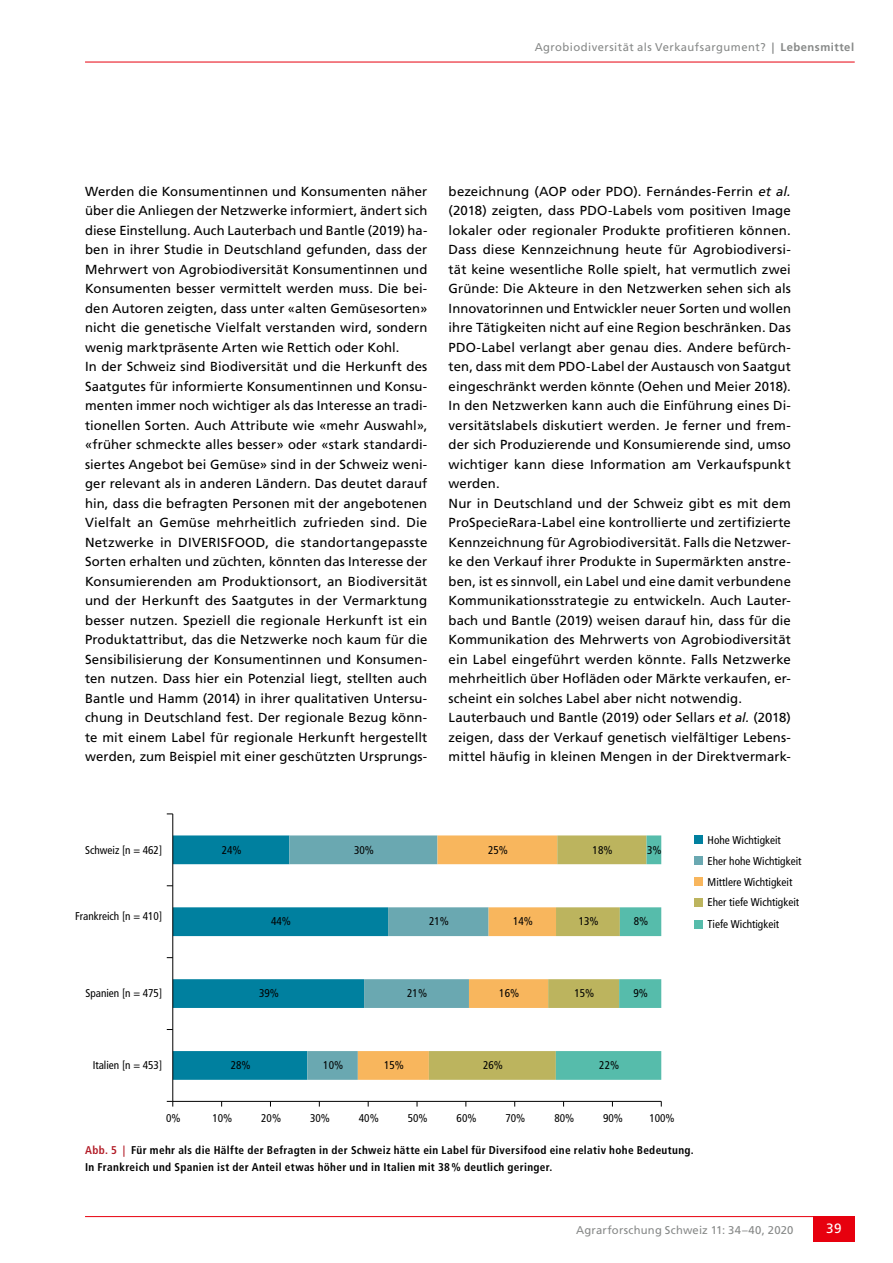
<style>
.page{position:relative;width:893px;height:1263px;background:#fff}
.page>*{position:absolute;margin:0;border:0;box-sizing:border-box;transform-origin:0 0}
.t1{font:13.5px "Frutiger LT Std";color:#fff}
.t2{font:13.2px/19.5px "Frutiger LT Std";letter-spacing:.01em;color:#000}
.t3{font:condensed 11.25px/20.9px "Frutiger LT Std";color:#000}
.t4{font:700 condensed 11.25px/16.5px "Frutiger LT Std";letter-spacing:.03em;color:#000}
.t5{font:11.25px "Frutiger LT Std";letter-spacing:.035em;color:#878988}
.t6{font:11.25px "Frutiger LT Std";letter-spacing:.015em;color:#878988}
.s1{font-weight:700}
.s2{font-style:italic}
.s3{color:#b21c27}
</style>
<div class="page">
<hr style="left:85px;top:62px;width:770px;height:1px;background:#e7000e">
<hr style="left:85px;top:1216px;width:770px;height:1px;background:#e7000e">
<div style="left:813px;top:1216px;width:42px;height:26px;background:#e7000e"></div>
<svg style="left:174px;top:835px;width:115px;height:245px"></svg>
<svg style="left:289px;top:835px;width:69px;height:245px"></svg>
<svg style="left:358px;top:835px;width:71px;height:245px"></svg>
<svg style="left:429px;top:835px;width:127px;height:245px"></svg>
<svg style="left:556px;top:835px;width:105px;height:245px"></svg>
<hr style="left:173px;top:1101px;width:488px;height:1px;background:#000">
<hr style="left:173px;top:814px;width:1px;height:287px;background:#000">
<svg style="left:167px;top:1101px;width:7px;height:5px"></svg>
<div style="left:694px;top:836px;width:8px;height:8px;background:#00809f"></div>
<div style="left:694px;top:857px;width:8px;height:8px;background:#6aa8b1"></div>
<div style="left:694px;top:877px;width:8px;height:9px;background:#f8b65d"></div>
<div style="left:694px;top:898px;width:8px;height:8px;background:#bcb45e"></div>
<div style="left:694px;top:920px;width:8px;height:8px;background:#56bcab"></div>
<p class="t5" style="left:535px;top:40px;width:321px">Agrobiodiversität als Verkaufsargument? <span class="s1">| Lebensmittel</span></p>
<p class="t2" style="left:85px;top:181px;width:344px">Werden die Konsumentinnen und Konsumenten näher über die Anliegen der Netzwerke informiert, ändert sich diese Einstellung. Auch Lauterbach und Bantle (2019) ha&shy;ben in ihrer Studie in Deutschland gefunden, dass der Mehrwert von Agrobiodiversität Konsumentinnen und Konsumenten besser vermittelt werden muss. Die bei&shy;den Autoren zeigten, dass unter «alten Gemüsesorten» nicht die genetische Vielfalt verstanden wird, sondern wenig marktpräsente Arten wie Rettich oder Kohl.<br>In der Schweiz sind Biodiversität und die Herkunft des Saatgutes für informierte Konsumentinnen und Konsu&shy;menten immer noch wichtiger als das Interesse an tradi&shy;tionellen Sorten. Auch Attribute wie «mehr Auswahl», «früher schmeckte alles besser» oder «stark standardi&shy;siertes Angebot bei Gemüse» sind in der Schweiz weni&shy;ger relevant als in anderen Ländern. Das deutet darauf hin, dass die befragten Personen mit der angebotenen Vielfalt an Gemüse mehrheitlich zufrieden sind. Die Netzwerke in DIVERISFOOD, die standortangepasste Sorten erhalten und züchten, könnten das Interesse der Konsumierenden am Produktionsort, an Biodiversität und der Herkunft des Saatgutes in der Vermarktung besser nutzen. Speziell die regionale Herkunft ist ein Produktattribut, das die Netzwerke noch kaum für die Sensibilisierung der Konsumentinnen und Konsumen&shy;ten nutzen. Dass hier ein Potenzial liegt, stellten auch Bantle und Hamm (2014) in ihrer qualitativen Untersu&shy;chung in Deutschland fest. Der regionale Bezug könn&shy;te mit einem Label für regionale Herkunft hergestellt werden, zum Beispiel mit einer geschützten Ursprungs-</p>
<p class="t2" style="left:449px;top:181px;width:344px">bezeichnung (AOP oder PDO). Fernándes-Ferrin <span class="s2">et al. </span>(2018) zeigten, dass PDO-Labels vom positiven Image lokaler oder regionaler Produkte profitieren können.<br>Dass diese Kennzeichnung heute für Agrobiodiversi&shy;tät keine wesentliche Rolle spielt, hat vermutlich zwei Gründe: Die Akteure in den Netzwerken sehen sich als Innovatorinnen und Entwickler neuer Sorten und wollen ihre Tätigkeiten nicht auf eine Region beschränken. Das PDO-Label verlangt aber genau dies. Andere befürch&shy;ten, dass mit dem PDO-Label der Austausch von Saatgut eingeschränkt werden könnte (Oehen und Meier 2018).<br>In den Netzwerken kann auch die Einführung eines Di&shy;versitätslabels diskutiert werden. Je ferner und frem&shy;der sich Produzierende und Konsumierende sind, umso wichtiger kann diese Information am Verkaufspunkt werden.<br>Nur in Deutschland und der Schweiz gibt es mit dem ProSpecieRara-Label eine kontrollierte und zertifizierte Kennzeichnung für Agrobiodiversität. Falls die Netzwer&shy;ke den Verkauf ihrer Produkte in Supermärkten anstre&shy;ben, ist es sinnvoll, ein Label und eine damit verbundene Kommunikationsstrategie zu entwickeln. Auch Lauter&shy;bach und Bantle (2019) weisen darauf hin, dass für die Kommunikation des Mehrwerts von Agrobiodiversität ein Label eingeführt werden könnte. Falls Netzwerke mehrheitlich über Hofläden oder Märkte verkaufen, er&shy;scheint ein solches Label aber nicht notwendig.<br>Lauterbauch und Bantle (2019) oder Sellars <span class="s2">et al.</span> (2018) zeigen, dass der Verkauf genetisch vielfältiger Lebens&shy;mittel häufig in kleinen Mengen in der Direktvermark-</p>
<p class="t3" style="left:85px;top:839px;width:79px">Schweiz [n = 462]</p>
<p class="t3" style="left:75px;top:905px;width:89px">Frankreich [n = 410]</p>
<p class="t3" style="left:222px;top:839px;width:21px">24%</p>
<p class="t3" style="left:271px;top:911px;width:21px">44%</p>
<p class="t3" style="left:354px;top:839px;width:21px">30%</p>
<p class="t3" style="left:429px;top:911px;width:21px">21%</p>
<p class="t3" style="left:488px;top:839px;width:21px">25%</p>
<p class="t3" style="left:513px;top:911px;width:21px">14%</p>
<p class="t3" style="left:593px;top:839px;width:21px">18%</p>
<p class="t3" style="left:647px;top:839px;width:16px">3%</p>
<p class="t3" style="left:579px;top:911px;width:21px">13%</p>
<p class="t3" style="left:634px;top:911px;width:16px">8%</p>
<p class="t3" style="left:708px;top:829px;width:95px">Hohe Wichtigkeit<br>Eher hohe Wichtigkeit<br>Mittlere Wichtigkeit<br>Eher tiefe Wichtigkeit</p>
<p class="t3" style="left:708px;top:914px;width:73px">Tiefe Wichtigkeit</p>
<p class="t3" style="left:85px;top:983px;width:78px">Spanien [n = 475]</p>
<p class="t3" style="left:259px;top:983px;width:21px">39%</p>
<p class="t3" style="left:407px;top:983px;width:21px">21%</p>
<p class="t3" style="left:499px;top:983px;width:21px">16%</p>
<p class="t3" style="left:574px;top:983px;width:21px">15%</p>
<p class="t3" style="left:633px;top:983px;width:16px">9%</p>
<p class="t3" style="left:93px;top:1055px;width:71px">Italien [n = 453]</p>
<p class="t3" style="left:231px;top:1055px;width:21px">28%</p>
<p class="t3" style="left:323px;top:1055px;width:21px">10%</p>
<p class="t3" style="left:384px;top:1055px;width:21px">15%</p>
<p class="t3" style="left:483px;top:1055px;width:21px">26%</p>
<p class="t3" style="left:599px;top:1055px;width:21px">22%</p>
<p class="t3" style="left:166px;top:1108px;width:16px">0%</p>
<p class="t3" style="left:212px;top:1108px;width:21px">10%</p>
<p class="t3" style="left:261px;top:1108px;width:21px">20%</p>
<p class="t3" style="left:310px;top:1108px;width:21px">30%</p>
<p class="t3" style="left:359px;top:1108px;width:21px">40%</p>
<p class="t3" style="left:408px;top:1108px;width:21px">50%</p>
<p class="t3" style="left:457px;top:1108px;width:21px">60%</p>
<p class="t3" style="left:505px;top:1108px;width:21px">70%</p>
<p class="t3" style="left:554px;top:1108px;width:21px">80%</p>
<p class="t3" style="left:603px;top:1108px;width:21px">90%</p>
<p class="t3" style="left:649px;top:1108px;width:27px">100%</p>
<p class="t4" style="left:85px;top:1142px;width:610px"><span class="s3">Abb. 5 |</span> Für mehr als die Hälfte der Befragten in der Schweiz hätte ein Label für Diversifood eine relativ hohe Bedeutung.<br>In Frankreich und Spanien ist der Anteil etwas höher und in Italien mit 38 % deutlich geringer.</p>
<p class="t6" style="left:576px;top:1223px;width:219px">Agrarforschung Schweiz 11: 34–40, 2020</p>
<p class="t1" style="left:826px;top:1221px;width:17px">39</p>
</div>
